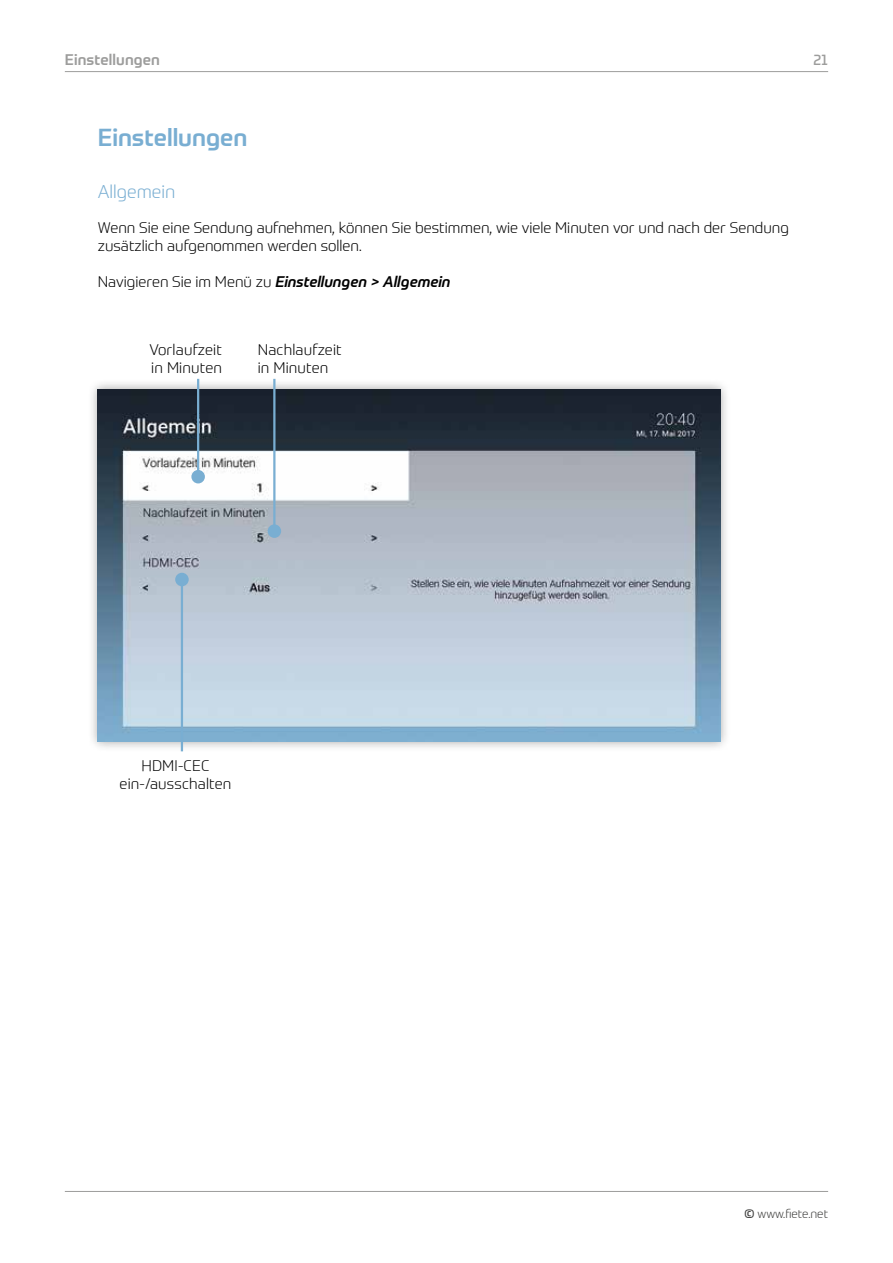
<style>
.page{position:relative;width:893px;height:1263px;background:#fff}
.page>*{position:absolute;margin:0;border:0;box-sizing:border-box;transform-origin:0 0}
.t1{font:500 24px "Prometo";color:#79aed2}
.t2{font:300 18px "Prometo";color:#79aed2}
.t3{font:300 15px/18px "Prometo";color:#000}
.t4{font:italic 500 15px "Prometo";color:#000}
.t5{font:500 15px "Prometo";letter-spacing:.01em;color:#9d9d9c}
.t6{font:15px "Prometo";color:#9d9d9c}
.t7{font:300 12px "Prometo";color:#3c3c3b}
.s1{font-weight:300;font-style:normal}
.s2{font-weight:400}
</style>
<div class="page">
<hr style="left:65px;top:1191px;width:763px;height:1px;background:#9d9d9c">
<hr style="left:65px;top:71px;width:763px;height:1px;background:#9d9d9c">
<div style="left:87px;top:379px;width:644px;height:373px;background:#000;opacity:.35"></div>
<img style="left:98px;top:389px;width:622px;height:352px">
<hr style="left:197px;top:379px;width:2px;height:98px;background:#79aed2">
<div style="left:191px;top:470px;width:14px;height:13px;background:#79aed2;border-radius:50%"></div>
<hr style="left:181px;top:579px;width:2px;height:172px;background:#79aed2">
<div style="left:175px;top:573px;width:14px;height:13px;background:#79aed2;border-radius:50%"></div>
<hr style="left:273px;top:379px;width:2px;height:152px;background:#79aed2">
<div style="left:268px;top:524px;width:13px;height:14px;background:#79aed2;border-radius:50%"></div>
<p class="t5" style="left:65px;top:51px;width:96px">Einstellungen</p>
<p class="t6" style="left:813px;top:51px;width:16px">21</p>
<h1 class="t1" style="left:98px;top:123px;width:151px">Einstellungen</h1>
<p class="t2" style="left:98px;top:180px;width:79px">Allgemein</p>
<p class="t3" style="left:98px;top:218px;width:693px">Wenn Sie eine Sendung aufnehmen, können Sie bestimmen, wie viele Minuten vor und nach der Sendung zusätzlich aufgenommen werden sollen.</p>
<p class="t4" style="left:98px;top:272px;width:354px"><span class="s1">Navigieren Sie im Menü zu</span> Einstellungen &gt; Allgemein</p>
<p class="t3" style="left:149px;top:341px;width:74px">Vorlaufzeit in Minuten</p>
<p class="t3" style="left:258px;top:341px;width:86px">Nachlaufzeit in Minuten</p>
<p class="t3" style="left:120px;top:757px;width:113px;text-align:center">HDMI-CEC ein-/ausschalten</p>
<p class="t7" style="left:744px;top:1206px;width:85px"><span class="s2">©</span> www.fiete.net</p>
</div>
